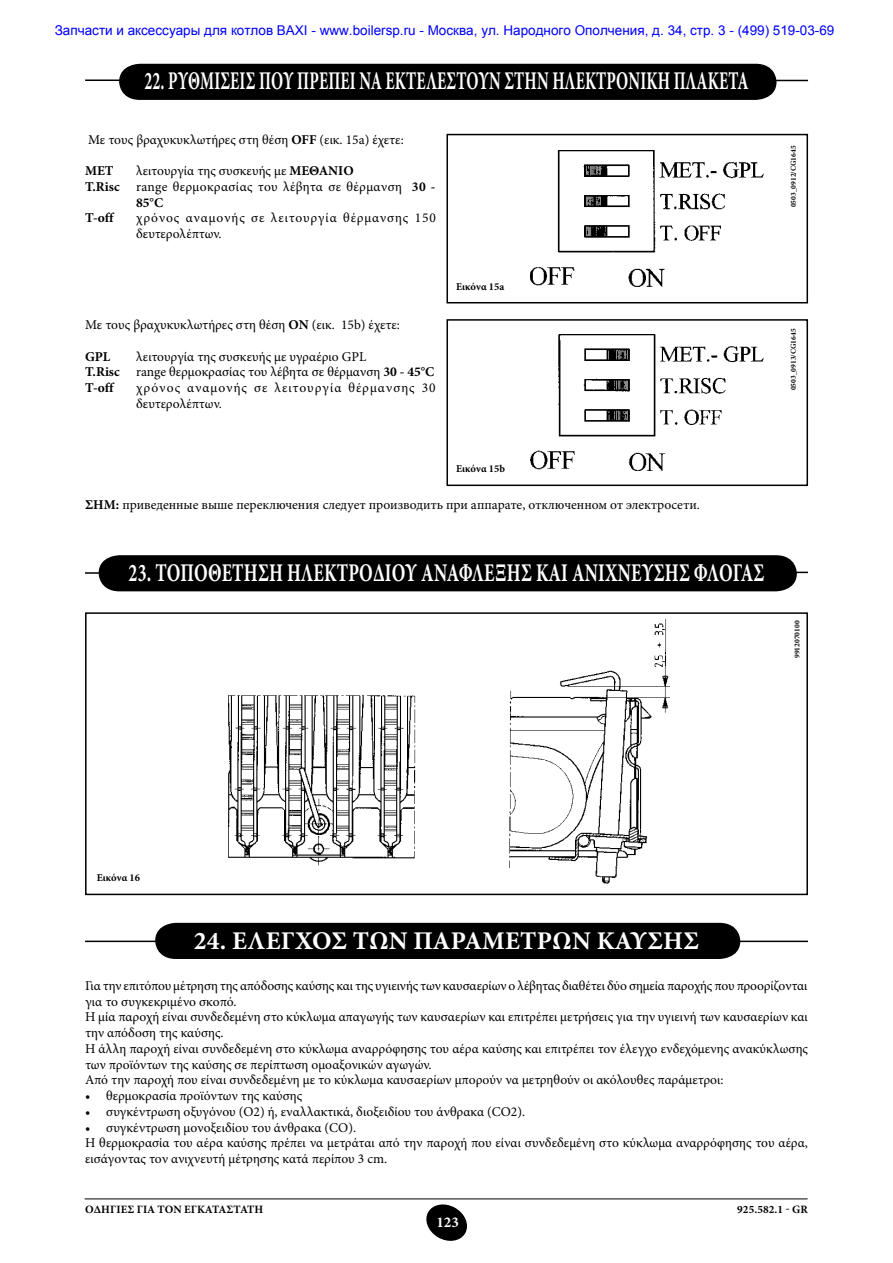
<style>
.page{position:relative;width:893px;height:1263px;background:#fff}
.page>*{position:absolute;margin:0;border:0;box-sizing:border-box;transform-origin:0 0}
.t1{font:700 25.5px "Minion Pro";letter-spacing:.01em;color:#fff;scale:.62 1}
.t2{font:700 25.5px "Minion Pro";letter-spacing:.01em;color:#fff;scale:.7 1}
.t3{font:700 25.5px "Minion Pro";letter-spacing:.01em;color:#fff}
.t4{font:700 15px "Minion Pro";color:#fff}
.t5{font:13.5px/15.8px "Minion Pro";color:#000}
.t6{font:13.5px/15.8px "Minion Pro";letter-spacing:.06em;color:#000}
.t7{font:13.5px/15.8px "Minion Pro";letter-spacing:.07em;color:#000}
.t8{font:13.5px "Minion Pro";letter-spacing:.025em;color:#000}
.t9{font:700 13.5px "Minion Pro";color:#000}
.t10{font:700 11.25px "Minion Pro";letter-spacing:.01em;color:#000}
.t11{font:700 10.5px "Minion Pro";color:#000}
.t12{font:700 7.5px "Minion Pro";color:#000}
.s1{font-weight:700}
</style>
<div class="page">
<svg style="left:426px;top:1204px;width:41px;height:37px"></svg>
<hr style="left:85px;top:1198px;width:723px;height:1px;background:#000">
<div style="left:118px;top:63px;width:659px;height:37px;background:#000"></div>
<hr style="left:85px;top:80px;width:43px;height:1px;background:#000">
<div style="left:446px;top:134px;width:362px;height:169px;border:2px solid #000"></div>
<div style="left:446px;top:319px;width:362px;height:167px;border:2px solid #000"></div>
<hr style="left:765px;top:80px;width:43px;height:1px;background:#000">
<img style="left:530px;top:150px;width:233px;height:136px">
<img style="left:530px;top:334px;width:233px;height:136px">
<div style="left:85px;top:612px;width:723px;height:283px;border:2px solid #000"></div>
<img style="left:228px;top:619px;width:442px;height:264px">
<svg style="left:85px;top:555px;width:723px;height:37px;background:#101010"></svg>
<div style="left:154px;top:922px;width:587px;height:37px;background:#000"></div>
<hr style="left:722px;top:941px;width:86px;height:1px;background:#000">
<hr style="left:85px;top:941px;width:85px;height:1px;background:#000">
<h1 class="t1" style="left:144px;top:66px;width:976px">22. ΡΥΘΜΙΣΕΙΣ ΠΟΥ ΠΡΕΠΕΙ ΝΑ ΕΚΤΕΛΕΣΤΟΥΝ ΣΤΗΝ ΗΛΕΚΤΡΟΝΙΚΗ ΠΛΑΚΕΤΑ</h1>
<p class="t5" style="left:88px;top:132px;width:317px">Με τους βραχυκυκλωτήρες στη θέση <span class="s1">OFF</span> (εικ. 15a) έχετε:</p>
<p class="t9" style="left:85px;top:163px;width:30px">MET</p>
<p class="t5" style="left:136px;top:163px;width:219px">λειτουργία της συσκευής με <span class="s1">ΜΕΘΑΝΙΟ</span></p>
<p class="t8" style="left:85px;top:178px;width:352px"><span class="s1">T.Risc</span> range θερμοκρασίας του λέβητα σε θέρμανση <span class="s1">30 -</span></p>
<p class="t9" style="left:136px;top:194px;width:29px">85°C</p>
<p class="t9" style="left:85px;top:210px;width:30px">T-off</p>
<p class="t6" style="left:136px;top:211px;width:301px">χρόνος αναμονής σε λειτουργία θέρμανσης 150 δευτερολέπτων.</p>
<p class="t5" style="left:85px;top:318px;width:316px">Με τους βραχυκυκλωτήρες στη θέση <span class="s1">ΟΝ</span> (εικ. 15b) έχετε:</p>
<p class="t9" style="left:85px;top:348px;width:27px">GPL</p>
<p class="t5" style="left:85px;top:349px;width:351px;text-indent:51px">λειτουργία της συσκευής με υγραέριο GPL<br><span class="s1">T.Risc</span> range θερμοκρασίας του λέβητα σε θέρμανση <span class="s1">30 - 45°C<br>T-off</span></p>
<p class="t7" style="left:136px;top:381px;width:301px">χρόνος αναμονής σε λειτουργία θέρμανσης 30 δευτερολέπτων.</p>
<p class="t11" style="left:456px;top:281px;width:50px">Εικόνα 15a</p>
<p class="t11" style="left:456px;top:462px;width:50px">Εικόνα 15b</p>
<p class="t5" style="left:85px;top:497px;width:616px"><span class="s1">ΣΗΜ:</span> приведенные выше переключения следует производить при аппарате, отключенном от электросети.</p>
<h1 class="t2" style="left:129px;top:557px;width:910px">23. ΤΟΠΟΘΕΤΗΣΗ ΗΛΕΚΤΡΟΔΙΟΥ ΑΝΑΦΛΕΞΗΣ ΚΑΙ ΑΝΙΧΝΕΥΣΗΣ ΦΛΟΓΑΣ</h1>
<p class="t12" style="left:789px;top:207px;width:63px;rotate:-90deg">0503_0912/CG1645</p>
<p class="t12" style="left:789px;top:390px;width:63px;rotate:-90deg">0503_0913/CG1645</p>
<p class="t12" style="left:793px;top:658px;width:39px;rotate:-90deg">9912070100</p>
<p class="t11" style="left:97px;top:872px;width:45px">Εικόνα 16</p>
<h1 class="t3" style="left:194px;top:926px;width:507px">24. ΕΛΕΓΧΟΣ ΤΩΝ ΠΑΡΑΜΕΤΡΩΝ ΚΑΥΣΗΣ</h1>
<p class="t5" style="left:85px;top:978px;width:724px">Για την επιτόπου μέτρηση της απόδοσης καύσης και της υγιεινής των καυσαερίων ο λέβητας διαθέτει δύο σημεία παροχής που προορίζονται για το συγκεκριμένο σκοπό.<br>Η μία παροχή είναι συνδεδεμένη στο κύκλωμα απαγωγής των καυσαερίων και επιτρέπει μετρήσεις για την υγιεινή των καυσαερίων και την απόδοση της καύσης.<br>Η άλλη παροχή είναι συνδεδεμένη στο κύκλωμα αναρρόφησης του αέρα καύσης και επιτρέπει τον έλεγχο ενδεχόμενης ανακύκλωσης των προϊόντων της καύσης σε περίπτωση ομοαξονικών αγωγών.<br>Από την παροχή που είναι συνδεδεμένη με το κύκλωμα καυσαερίων μπορούν να μετρηθούν οι ακόλουθες παράμετροι:</p>
<p class="t5" style="left:85px;top:1088px;width:219px">• θερμοκρασία προϊόντων της καύσης</p>
<p class="t5" style="left:85px;top:1104px;width:442px">• συγκέντρωση οξυγόνου (Ο2) ή, εναλλακτικά, διοξειδίου του άνθρακα (CO2).</p>
<p class="t5" style="left:85px;top:1120px;width:724px">• συγκέντρωση μονοξειδίου του άνθρακα (CO).<br>Η θερμοκρασία του αέρα καύσης πρέπει να μετράται από την παροχή που είναι συνδεδεμένη στο κύκλωμα αναρρόφησης του αέρα, εισάγοντας τον ανιχνευτή μέτρησης κατά περίπου 3 cm.</p>
<p class="t10" style="left:85px;top:1203px;width:180px">ΟΔΗΓΙΕΣ ΓΙΑ ΤΟΝ ΕΓΚΑΤΑΣΤΑΤΗ</p>
<p class="t10" style="left:737px;top:1203px;width:72px">925.582.1 - GR</p>
<p class="t4" style="left:436px;top:1213px;width:24px">123</p>
</div>
